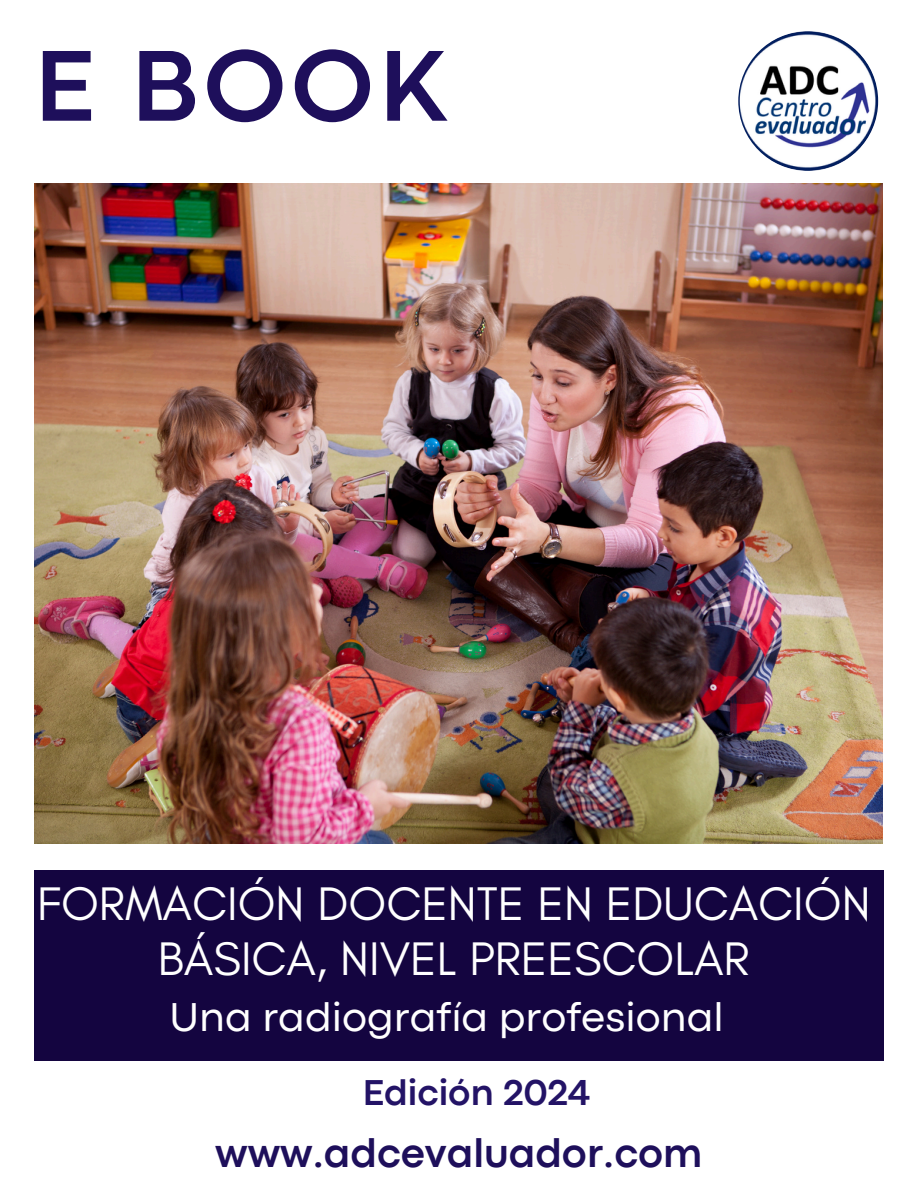
<style>
.page{position:relative;width:918px;height:1188px;background:#fff}
.page>*{position:absolute;margin:0;border:0;box-sizing:border-box;transform-origin:0 0}
.t1{font:700 105px "Codec Pro";color:#1e0f5b}
.t2{font:48px/55.2px "Glacial Indifference";color:#fff;text-align:center}
.t3{font:42px "Codec Pro";color:#fff}
.t4{font:700 42px "Codec Pro";color:#1e0f5b}
.t5{font:700 37.5px "Codec Pro";color:#231366}
</style>
<div class="page">
<img style="left:35px;top:183px;width:848px;height:660px">
<div style="left:35px;top:870px;width:848px;height:191px;background:#140540"></div>
<img style="left:738px;top:31px;width:140px;height:140px;border-radius:50%">
<p class="t1" style="left:35px;top:49px;width:415px">E BOOK</p>
<h2 class="t2" style="left:37px;top:875px;width:835px">FORMACIÓN DOCENTE EN EDUCACIÓN<br>BÁSICA, NIVEL PREESCOLAR</h2>
<p class="t3" style="left:169px;top:1002px;width:556px">Una radiografía profesional</p>
<h4 class="t5" style="left:363px;top:1079px;width:229px">Edición 2024</h4>
<h3 class="t4" style="left:215px;top:1138px;width:489px">www.adcevaluador.com</h3>
</div>
